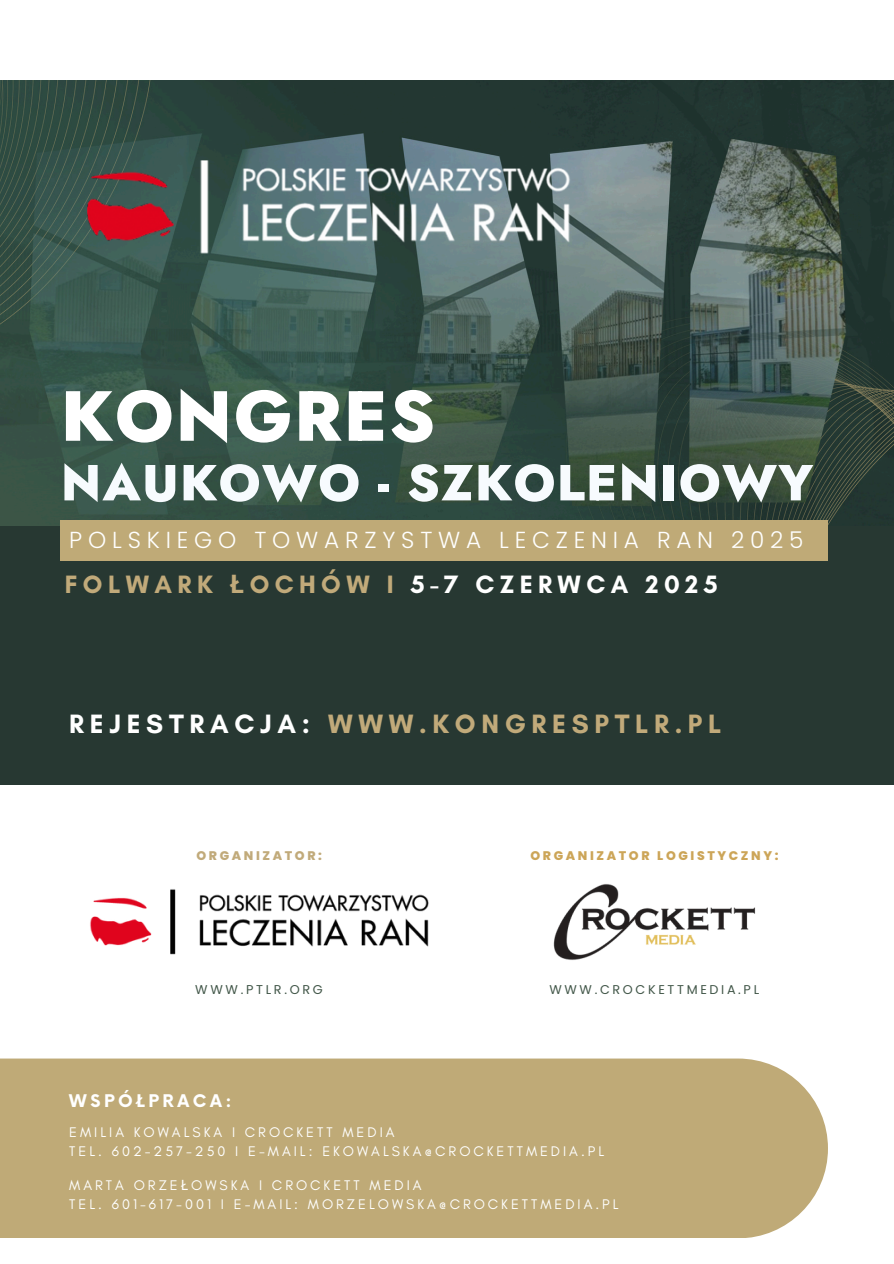
<style>
.page{position:relative;width:894px;height:1264px;background:#fff}
.page>*{position:absolute;margin:0;border:0;box-sizing:border-box;transform-origin:0 0}
.t1{font:800 70.8px "Jost";letter-spacing:.025em;color:#fff}
.t2{font:800 50.55px "Jost";letter-spacing:.025em;color:#f7fbfe}
.t3{font:700 27px "Glacial Indifference";letter-spacing:.21em;color:#c1aa7a}
.t4{font:700 25.5px "Glacial Indifference";letter-spacing:.21em;color:#fff}
.t5{font:300 23.1px "Poppins";letter-spacing:.25em;color:#fff}
.t6{font:700 16.95px "Now";letter-spacing:.21em;color:#fff}
.t7{font:14.25px/19.4px "Glacial Indifference";letter-spacing:.21em;color:#fff}
.t8{font:12.75px "Poppins";letter-spacing:.21em;color:#425749}
.t9{font:800 12.45px "Poppins";letter-spacing:.21em;color:#cca558}
.t10{font:800 12.45px "Poppins";letter-spacing:.21em;color:#c1aa7a}
.s1{color:#c1aa7a}
.s2{font-family:"Noto Sans";color:#c1aa7a}
.s3{color:#fff}
.s4{font-family:"Noto Sans"}
</style>
<div class="page">
<img style="left:553px;top:884px;width:203px;height:76px">
<img style="left:90px;top:889px;width:338px;height:65px">
<div style="left:0;top:521px;width:893px;height:264px;background:#273832"></div>
<img style="left:0;top:81px;width:893px;height:444px">
<img style="left:87px;top:145px;width:507px;height:122px">
<div style="left:61px;top:521px;width:766px;height:40px;background:#bfaa77"></div>
<div style="left:0;top:1058px;width:827px;height:180px;background:#bfaa77"></div>
<p class="t1" style="left:61px;top:365px;width:376px">KONGRES</p>
<p class="t2" style="left:61px;top:446px;width:753px">NAUKOWO - SZKOLENIOWY</p>
<h6 class="t5" style="left:69px;top:524px;width:735px">POLSKIEGO TOWARZYSTWA LECZENIA RAN 2025</h6>
<h2 class="t4" style="left:65px;top:569px;width:654px"><span class="s1">FOLWARK</span> <span class="s2">Ł</span><span class="s1">OCHÓW I</span> 5-7 CZERWCA 2025</h2>
<h2 class="t3" style="left:69px;top:707px;width:653px"><span class="s3">REJESTRACJA:</span> WWW.KONGRESPTLR.PL</h2>
<h3 class="t10" style="left:196px;top:846px;width:127px">ORGANIZATOR:</h3>
<h1 class="t9" style="left:530px;top:846px;width:249px">ORGANIZATOR LOGISTYCZNY:</h1>
<p class="t8" style="left:195px;top:980px;width:129px">WWW.PTLR.ORG</p>
<p class="t8" style="left:549px;top:980px;width:211px">WWW.CROCKETTMEDIA.PL</p>
<p class="t6" style="left:69px;top:1092px;width:164px">WSPÓŁPRACA:</p>
<h6 class="t7" style="left:69px;top:1121px;width:536px">EMILIA KOWALSKA I CROCKETT MEDIA<br>TEL. 602-257-250 I E-MAIL: EKOWALSKA@CROCKETTMEDIA.PL</h6>
<p class="t7" style="left:69px;top:1174px;width:550px">MARTA ORZE<span class="s4">Ł</span>OWSKA I CROCKETT MEDIA<br>TEL. 601-617-001 I E-MAIL: MORZELOWSKA@CROCKETTMEDIA.PL</p>
</div>
